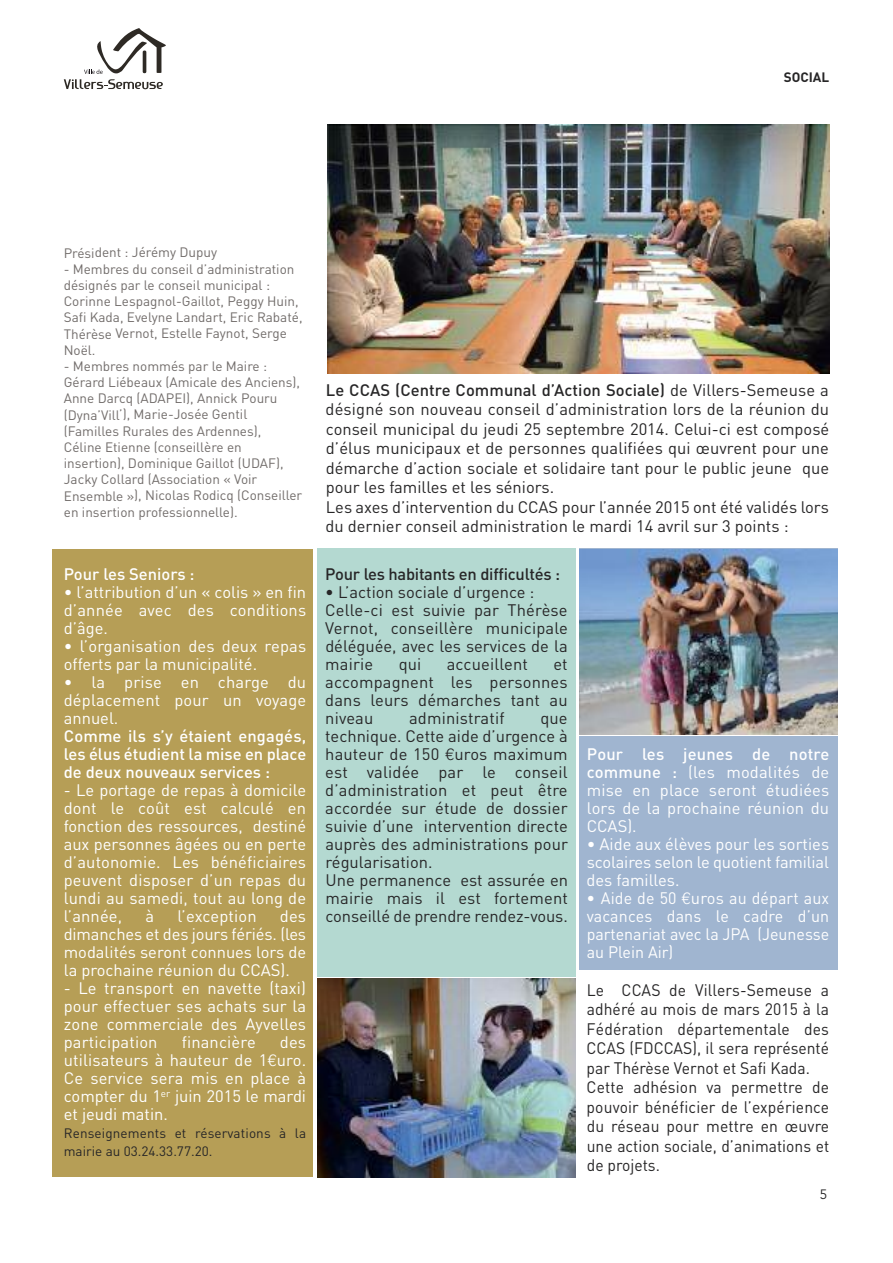
<style>
.page{position:relative;width:893px;height:1263px;background:#fff}
.page>*{position:absolute;margin:0;border:0;box-sizing:border-box;transform-origin:0 0}
.t1{font:16.5px/18px "DIN";color:#fff;text-align:justify}
.t2{font:16.5px/18px "DIN";color:#272627}
.t3{font:16.5px/19.5px "DIN";color:#272627;scale:.95 1}
.t4{font:500 16.5px/18px "DIN";color:#fff;text-align:justify}
.t5{font:500 16.5px "DIN";letter-spacing:-.015em;color:#272627}
.t6{font:13.5px/16.2px "DIN";color:#716c6a}
.t7{font:13.5px/18px "DIN";letter-spacing:.01em;color:#272627}
.t8{font:700 13.5px "DIN";color:#272627}
.t9{font:13.5px "Avenir";color:#272627}
.s1{font-family:"Helvetica";font-weight:300}
.s2{font-weight:500}
</style>
<div class="page">
<div style="left:580px;top:736px;width:258px;height:233px;background:#a0b5d0"></div>
<div style="left:52px;top:549px;width:261px;height:627px;background:#b69e56"></div>
<div style="left:317px;top:549px;width:258px;height:428px;background:#b4d9d1"></div>
<img style="left:317px;top:978px;width:258px;height:200px">
<img style="left:328px;top:124px;width:501px;height:250px">
<svg style="left:64px;top:28px;width:102px;height:61px"></svg>
<img style="left:580px;top:550px;width:258px;height:185px">
<p class="t8" style="left:784px;top:69px;width:47px">SOCIAL</p>
<p class="t6" style="left:64px;top:244px;width:155px">Président : Jérémy Dupuy</p>
<p class="t6" style="left:64px;top:260px;width:240px">- Membres du conseil d’administration désignés par le conseil municipal :<br>Corinne Lespagnol-Gaillot, Peggy Huin, Safi Kada, Evelyne Landart, Eric Rabaté, Thérèse Vernot, Estelle Faynot, Serge Noël.</p>
<p class="t6" style="left:64px;top:358px;width:240px">- Membres nommés par le Maire :<br>Gérard Liébeaux (Amicale des Anciens), Anne Darcq (ADAPEI), Annick Pouru (Dyna’Vill’), Marie-Josée Gentil (Familles Rurales des Ardennes), Céline Etienne (conseillère en insertion), Dominique Gaillot (UDAF), Jacky Collard (Association « Voir Ensemble »), Nicolas Rodicq (Conseiller en insertion professionnelle).</p>
<p class="t4" style="left:64px;top:565px;width:132px">Pour les Seniors :</p>
<p class="t1" style="left:64px;top:583px;width:244px">• l’attribution d’un « colis » en fin d’année avec des conditions d’âge.</p>
<p class="t1" style="left:64px;top:637px;width:244px">• l’organisation des deux repas offerts par la municipalité.</p>
<p class="t1" style="left:64px;top:673px;width:244px">• la prise en charge du déplacement pour un voyage annuel.</p>
<p class="t4" style="left:64px;top:727px;width:244px">Comme ils s’y étaient engagés, les élus étudient la mise en place de deux nouveaux services :</p>
<p class="t1" style="left:64px;top:781px;width:244px">- Le portage de repas à domicile dont le coût est calculé en fonction des ressources, destiné aux personnes âgées ou en perte d’autonomie. Les bénéficiaires peuvent disposer d’un repas du lundi au samedi, tout au long de l’année,</p>
<p class="t1" style="left:146px;top:907px;width:10px">à</p>
<p class="t1" style="left:178px;top:907px;width:81px">l’exception</p>
<p class="t1" style="left:64px;top:907px;width:244px;text-indent:216px">des dimanches et des jours fériés. (les modalités seront connues lors de la prochaine réunion du CCAS).</p>
<p class="t1" style="left:64px;top:979px;width:244px">- Le transport en navette (taxi) pour effectuer ses achats sur la zone commerciale des Ayvelles participation</p>
<p class="t1" style="left:182px;top:1033px;width:76px">financière</p>
<p class="t1" style="left:64px;top:1033px;width:244px;text-indent:216px">des utilisateurs à hauteur de 1<span class="s1">€</span>uro.<br>Ce service sera mis en place à compter du 1<sup>er</sup> juin 2015 le mardi et jeudi matin.</p>
<p class="t7" style="left:64px;top:1124px;width:244px">Renseignements et réservations à la mairie au 03.24.33.77.20.</p>
<p class="t2" style="left:325px;top:380px;width:505px;line-height:19.5px"><span class="s2">Le CCAS (Centre Communal d’Action Sociale)</span> de Villers-Semeuse a désigné son nouveau conseil d’administration lors de la réunion du conseil municipal du jeudi 25 septembre 2014. Celui-ci est composé d’élus municipaux et de personnes qualifiées qui œuvrent pour une démarche d’action sociale et solidaire tant pour le public jeune que pour les familles et les séniors.<br>Les axes d’intervention du CCAS pour l’année 2015 ont été validés lors du dernier conseil administration le mardi 14 avril sur 3 points :</p>
<p class="t5" style="left:325px;top:564px;width:236px">Pour les habitants en difficultés :</p>
<p class="t2" style="left:325px;top:583px;width:244px">• L’action sociale d’urgence :<br>Celle-ci est suivie par Thérèse<br>Vernot, conseillère municipale déléguée, avec les services de la mairie</p>
<p class="t2" style="left:399px;top:655px;width:24px">qui</p>
<p class="t2" style="left:447px;top:655px;width:83px">accueillent</p>
<p class="t2" style="left:325px;top:655px;width:244px;text-align:justify;text-indent:228px">et accompagnent les personnes dans leurs démarches tant au niveau</p>
<p class="t2" style="left:409px;top:709px;width:97px">administratif</p>
<p class="t2" style="left:325px;top:709px;width:244px;text-indent:215px">que technique. Cette aide d’urgence à hauteur de 150 <span class="s1">€</span>uros maximum est validée par le conseil d’administration et peut être accordée sur étude de dossier suivie d’une intervention directe auprès des administrations pour régularisation.<br>Une permanence est assurée en mairie mais il est fortement conseillé de prendre rendez-vous.</p>
<p class="t1" style="left:587px;top:745px;width:244px"><span class="s2">Pour les jeunes de notre commune :</span> (les modalités de mise en place seront étudiées lors de la prochaine réunion du CCAS).</p>
<p class="t1" style="left:587px;top:835px;width:244px">• Aide aux élèves pour les sorties scolaires selon le quotient familial des familles.</p>
<p class="t1" style="left:587px;top:889px;width:244px">• Aide de 50 <span class="s1">€</span>uros au départ aux vacances dans le cadre d’un partenariat avec la JPA (Jeunesse au Plein Air)</p>
<p class="t3" style="left:587px;top:980px;width:257px">Le CCAS de Villers-Semeuse a adhéré au mois de mars 2015 à la<br>Fédération départementale des<br>CCAS (FDCCAS), il sera représenté par Thérèse Vernot et Safi Kada.<br>Cette adhésion va permettre de pouvoir bénéficier de l’expérience du réseau pour mettre en œuvre une action sociale, d’animations et de projets.</p>
<p class="t9" style="left:820px;top:1187px;width:9px">5</p>
</div>
